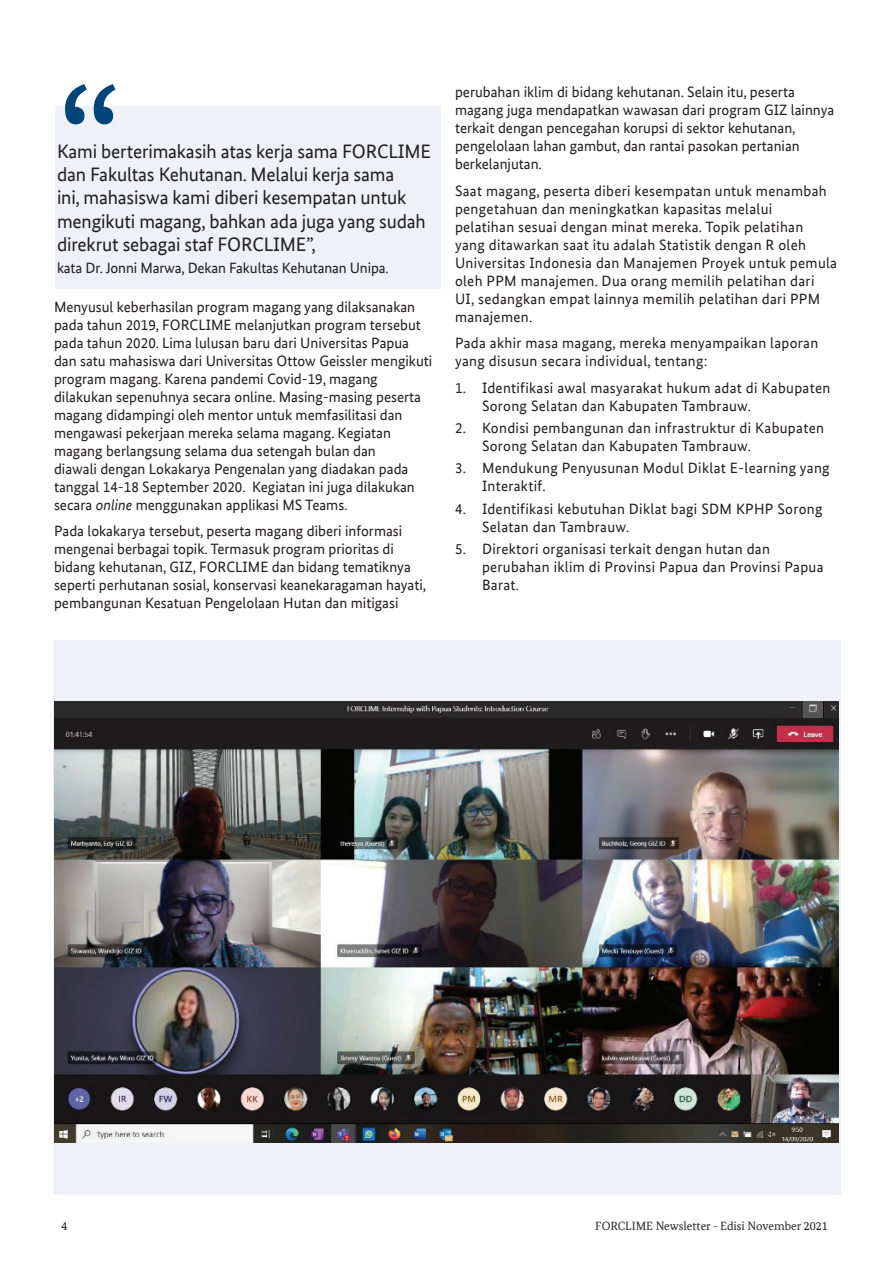
<style>
.page{position:relative;width:893px;height:1263px;background:#fff}
.page>*{position:absolute;margin:0;border:0;box-sizing:border-box;transform-origin:0 0}
.t1{font:167.55px "Bundes Sans Office";color:#004578}
.t2{font:19.5px/23.4px "Bundes Sans Office";letter-spacing:-.01em;color:#231f20}
.t3{font:15px/18px "Bundes Sans Office";color:#231f20}
.t4{font:15px/18px "Bundes Sans Office";letter-spacing:.02em;color:#231f20}
.t5{font:12px "Bundes Serif Office";color:#231f20}
.s1{font-style:italic}
</style>
<div class="page">
<div style="left:53px;top:640px;width:787px;height:555px;background:#eef2f7"></div>
<img style="left:54px;top:702px;width:785px;height:441px">
<div style="left:56px;top:106px;width:385px;height:183px;background:#eef2f7"></div>
<h1 class="t1" style="left:57px;top:50px;width:67px">“</h1>
<h2 class="t2" style="left:57px;top:139px;width:375px">Kami berterimakasih atas kerja sama FORCLIME dan Fakultas Kehutanan. Melalui kerja sama<br>ini, mahasiswa kami diberi kesempatan untuk mengikuti magang, bahkan ada juga yang sudah direkrut sebagai staf FORCLIME”,</h2>
<p class="t3" style="left:57px;top:259px;width:333px">kata Dr. Jonni Marwa, Dekan Fakultas Kehutanan Unipa.</p>
<p class="t3" style="left:54px;top:297px;width:380px">Menyusul keberhasilan program magang yang dilaksanakan pada tahun 2019, FORCLIME melanjutkan program tersebut pada tahun 2020. Lima lulusan baru dari Universitas Papua dan satu mahasiswa dari Universitas Ottow Geissler mengikuti program magang. Karena pandemi Covid-19, magang dilakukan sepenuhnya secara online. Masing-masing peserta magang didampingi oleh mentor untuk memfasilitasi dan mengawasi pekerjaan mereka selama magang. Kegiatan magang berlangsung selama dua setengah bulan dan<br>diawali dengan Lokakarya Pengenalan yang diadakan pada tanggal 14-18 September 2020. Kegiatan ini juga dilakukan secara <span class="s1">online</span> menggunakan applikasi MS Teams.</p>
<p class="t3" style="left:54px;top:522px;width:374px">Pada lokakarya tersebut, peserta magang diberi informasi mengenai berbagai topik. Termasuk program prioritas di bidang kehutanan, GIZ, FORCLIME dan bidang tematiknya seperti perhutanan sosial, konservasi keanekaragaman hayati, pembangunan Kesatuan Pengelolaan Hutan dan mitigasi</p>
<p class="t3" style="left:455px;top:83px;width:381px">perubahan iklim di bidang kehutanan. Selain itu, peserta magang juga mendapatkan wawasan dari program GIZ lainnya terkait dengan pencegahan korupsi di sektor kehutanan, pengelolaan lahan gambut, dan rantai pasokan pertanian berkelanjutan.</p>
<p class="t4" style="left:455px;top:182px;width:384px">Saat magang, peserta diberi kesempatan untuk menambah pengetahuan dan meningkatkan kapasitas melalui<br>pelatihan sesuai dengan minat mereka. Topik pelatihan<br>yang ditawarkan saat itu adalah Statistik dengan R oleh Universitas Indonesia dan Manajemen Proyek untuk pemula oleh PPM manajemen. Dua orang memilih pelatihan dari UI, sedangkan empat lainnya memilih pelatihan dari PPM manajemen.</p>
<p class="t4" style="left:455px;top:334px;width:365px">Pada akhir masa magang, mereka menyampaikan laporan yang disusun secara individual, tentang:</p>
<p class="t4" style="left:482px;top:379px;width:350px;text-indent:-27px">1. Identifikasi awal masyarakat hukum adat di Kabupaten<br>Sorong Selatan dan Kabupaten Tambrauw.</p>
<p class="t4" style="left:482px;top:419px;width:343px;text-indent:-27px">2. Kondisi pembangunan dan infrastruktur di Kabupaten<br>Sorong Selatan dan Kabupaten Tambrauw.</p>
<p class="t4" style="left:482px;top:459px;width:349px;text-indent:-27px">3. Mendukung Penyusunan Modul Diklat E-learning yang<br>Interaktif.</p>
<p class="t4" style="left:482px;top:500px;width:342px;text-indent:-27px">4. Identifikasi kebutuhan Diklat bagi SDM KPHP Sorong<br>Selatan dan Tambrauw.</p>
<p class="t4" style="left:482px;top:540px;width:343px;text-indent:-27px">5. Direktori organisasi terkait dengan hutan dan perubahan iklim di Provinsi Papua dan Provinsi Papua<br>Barat.</p>
<p class="t5" style="left:62px;top:1219px;width:7px">4</p>
<p class="t5" style="left:595px;top:1219px;width:234px">FORCLIME Newsletter - Edisi November 2021</p>
</div>
